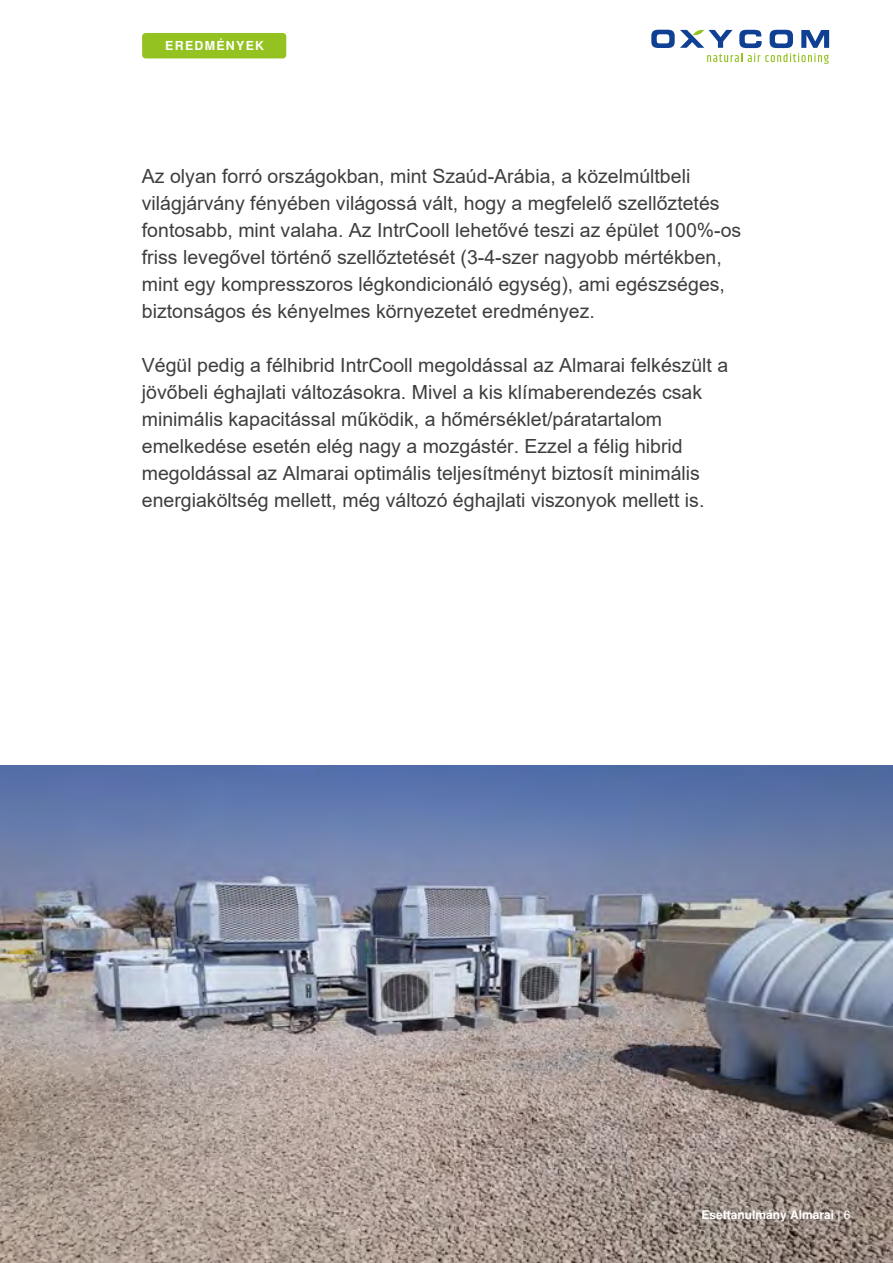
<style>
.page{position:relative;width:893px;height:1263px;background:#fff}
.page>*{position:absolute;margin:0;border:0;box-sizing:border-box;transform-origin:0 0}
.t1{font:19.5px/27px "Arial";color:#3e3e3e}
.t2{font:700 12.45px "Nimbus San L";letter-spacing:.1em;color:#fff}
.t3{font:700 12px "Nimbus San L";color:#fff}
.s1{font-weight:400}
</style>
<div class="page">
<svg style="left:651px;top:30px;width:178px;height:34px"></svg>
<div style="left:142px;top:33px;width:144px;height:25px;background:#94c221;border-radius:4px"></div>
<img style="left:0;top:766px;width:893px;height:497px">
<p class="t2" style="left:165px;top:37px;width:100px">EREDMÉNYEK</p>
<p class="t1" style="left:142px;top:163px;width:601px">Az olyan forró országokban, mint Szaúd-Arábia, a közelmúltbeli világjárvány fényében világossá vált, hogy a megfelelő szellőztetés fontosabb, mint valaha. Az IntrCooll lehetővé teszi az épület 100%-os friss levegővel történő szellőztetését (3-4-szer nagyobb mértékben, mint egy kompresszoros légkondicionáló egység), ami egészséges, biztonságos és kényelmes környezetet eredményez.</p>
<p class="t1" style="left:142px;top:352px;width:588px">Végül pedig a félhibrid IntrCooll megoldással az Almarai felkészült a jövőbeli éghajlati változásokra. Mivel a kis klímaberendezés csak minimális kapacitással működik, a hőmérséklet/páratartalom emelkedése esetén elég nagy a mozgástér. Ezzel a félig hibrid megoldással az Almarai optimális teljesítményt biztosít minimális energiaköltség mellett, még változó éghajlati viszonyok mellett is.</p>
<p class="t3" style="left:701px;top:1206px;width:151px">Esettanulmány Almarai <span class="s1">| 6</span></p>
</div>
